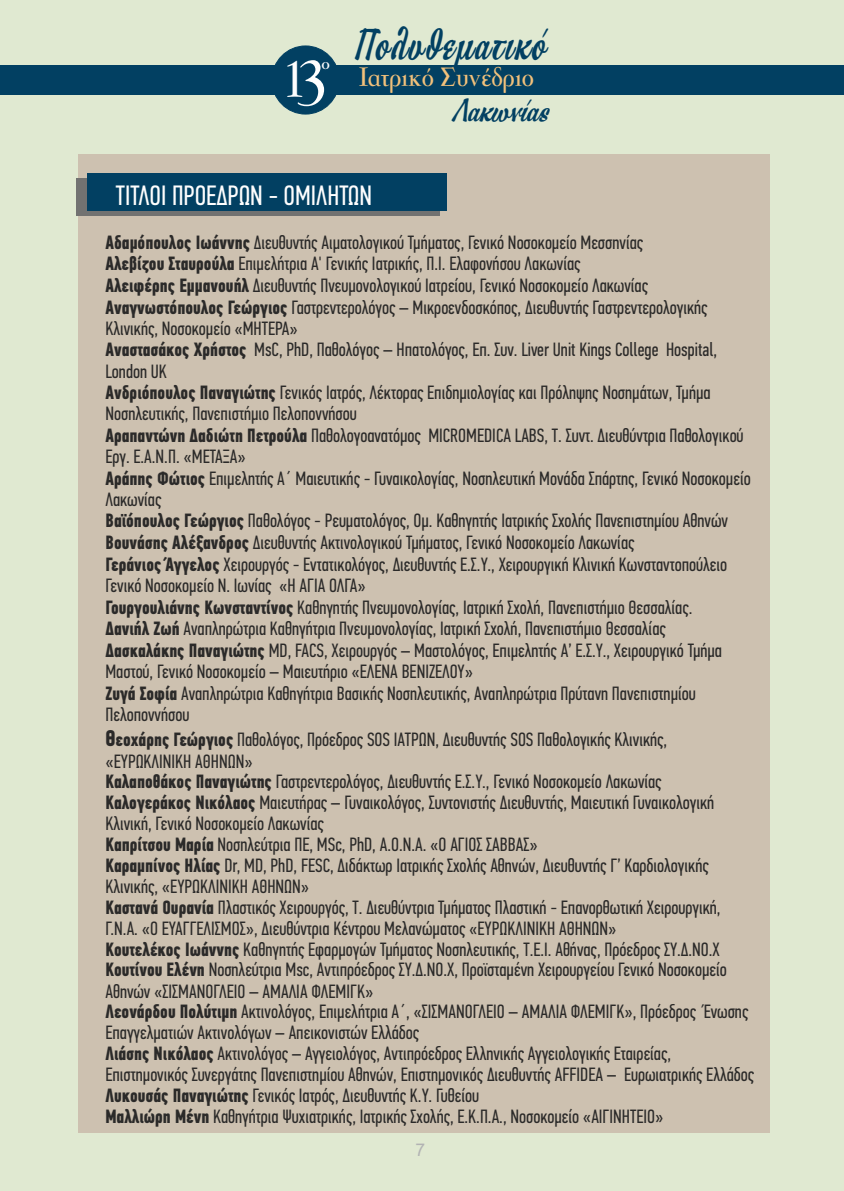
<style>
.page{position:relative;width:844px;height:1191px;background:#fff}
.page>*{position:absolute;margin:0;border:0;box-sizing:border-box;transform-origin:0 0}
.t1{font:700 55.48px "PF Garamond Classic";color:#fefefe;scale:.86 1}
.t2{font:700 51.45px "PF Sign Skript";letter-spacing:.055em;color:#024062;scale:.85 1}
.t3{font:700 36.23px "PF Sign Skript";color:#024062}
.t4{font:700 29.22px "PF Garamond Classic";color:#f2c17b;scale:.87 1}
.t5{font:28px "PF Din Text Comp Pro";color:#fefefe}
.t6{font:19.25px/21.5px "PF Din Text Comp Pro";color:#2b2a29}
.t7{font:700 17.85px "PF Garamond Classic";color:#fefefe}
.t8{font:17.5px "Arial";color:#b2b3b3}
.s1{font-size:69.83px}
.s2{font-weight:700}
.s3{font-weight:700;font-size:22.75px}
</style>
<div class="page">
<div style="left:0;top:0;width:843px;height:1191px;background:#e0e9d1"></div>
<div style="left:0;top:65px;width:843px;height:29px;background:#024062"></div>
<div style="left:78px;top:154px;width:691px;height:978px;background:#cdc1b0"></div>
<div style="left:271px;top:46px;width:68px;height:68px;background:#024062;border:1px solid #024062;border-radius:50%"></div>
<div style="left:76px;top:178px;width:364px;height:38px;background:#727271"></div>
<div style="left:87px;top:174px;width:359px;height:37px;background:#024062"></div>
<h1 class="t1" style="left:283px;top:58px;width:52px">1<span class="s1">3</span></h1>
<p class="t7" style="left:321px;top:56px;width:10px">ο</p>
<h2 class="t2" style="left:353px;top:19px;width:226px">Πολυθεματικό</h2>
<h3 class="t4" style="left:359px;top:65px;width:203px">Ιατρικό Συνέδριο</h3>
<h3 class="t3" style="left:450px;top:92px;width:99px">Λακωνίας</h3>
<h3 class="t5" style="left:116px;top:184px;width:257px">ΤΙΤΛΟΙ ΠΡΟΕΔΡΩΝ - ΟΜΙΛΗΤΩΝ</h3>
<p class="t6" style="left:105px;top:233px;width:646px"><span class="s2">Αδαµόπουλος Ιωάννης</span> Διευθυντής Αιµατολογικού Τµήµατος, Γενικό Νοσοκοµείο Μεσσηνίας<br><span class="s2">Αλεβίζου Σταυρούλα</span> Επιµελήτρια Α' Γενικής Ιατρικής, Π.I. Ελαφονήσου Λακωνίας<br><span class="s2">Αλειφέρης Εµµανουήλ</span> Διευθυντής Πνευµονολογικού Ιατρείου, Γενικό Νοσοκοµείο Λακωνίας <span class="s2">Αναγνωστόπουλος Γεώργιος</span> Γαστρεντερολόγος – Μικροενδοσκόπος, Διευθυντής Γαστρεντερολογικής Κλινικής, Νοσοκοµείο «ΜΗΤΕΡΑ»<br><span class="s2">Αναστασάκος Χρήστος</span> MsC, PhD, Παθολόγος – Ηπατολόγος, Επ. Συν. Liver Unit Kings College Hospital, London UK<br><span class="s2">Ανδριόπουλος Παναγιώτης</span> Γενικός Ιατρός, Λέκτορας Επιδηµιολογίας και Πρόληψης Νοσηµάτων, Τµήµα Νοσηλευτικής, Πανεπιστήµιο Πελοποννήσου<br><span class="s2">Αραπαντώνη Δαδιώτη Πετρούλα</span> Παθολογοανατόµος MICROMEDICA LABS, Τ. Συντ. Διευθύντρια Παθολογικού Εργ. Ε.Α.Ν.Π. «ΜΕΤΑΞΑ»<br><span class="s2">Αράπης Φώτιος</span> Επιµελητής Α΄ Μαιευτικής - Γυναικολογίας, Νοσηλευτική Μονάδα Σπάρτης, Γενικό Νοσοκοµείο Λακωνίας<br><span class="s2">Βαϊόπουλος Γεώργιος</span> Παθολόγος - Ρευµατολόγος, Οµ. Καθηγητής Ιατρικής Σχολής Πανεπιστηµίου Αθηνών <span class="s2">Βουνάσης Αλέξανδρος</span> Διευθυντής Ακτινολογικού Τµήµατος, Γενικό Νοσοκοµείο Λακωνίας<br><span class="s2">Γεράνιος Άγγελος</span> Χειρουργός - Εντατικολόγος, Διευθυντής Ε.Σ.Υ., Χειρουργική Κλινική Κωνσταντοπούλειο Γενικό Νοσοκοµείο Ν. Ιωνίας «Η ΑΓΙΑ ΟΛΓΑ»<br><span class="s2">Γουργουλιάνης Κωνσταντίνος</span> Καθηγητής Πνευµονολογίας, Ιατρική Σχολή, Πανεπιστήµιο Θεσσαλίας.<br><span class="s2">Δανιήλ Ζωή</span> Αναπληρώτρια Καθηγήτρια Πνευµονολογίας, Ιατρική Σχολή, Πανεπιστήµιο Θεσσαλίας<br><span class="s2">Δασκαλάκης Παναγιώτης</span> MD, FACS, Χειρουργός – Μαστολόγος, Επιµελητής Α’ Ε.Σ.Υ., Χειρουργικό Τµήµα Μαστού, Γενικό Νοσοκοµείο – Μαιευτήριο «ΕΛΕΝΑ ΒΕΝΙΖΕΛΟΥ»<br><span class="s2">Ζυγά Σοφία</span> Αναπληρώτρια Καθηγήτρια Βασικής Νοσηλευτικής, Αναπληρώτρια Πρύτανη Πανεπιστηµίου Πελοποννήσου</p>
<p class="t6" style="left:105px;top:730px;width:650px;line-height:21px"><span class="s3">Θ</span><span class="s2">εοχάρης Γεώργιος</span> Παθολόγος, Πρόεδρος SOS ΙΑΤΡΩΝ, Διευθυντής SOS Παθολογικής Κλινικής, «ΕΥΡΩΚΛΙΝΙΚΗ ΑΘΗΝΩΝ»<br><span class="s2">Καλαποθάκος Παναγιώτης</span> Γαστρεντερολόγος, Διευθυντής Ε.Σ.Υ., Γενικό Νοσοκοµείο Λακωνίας<br><span class="s2">Καλογεράκος Νικόλαος</span> Μαιευτήρας – Γυναικολόγος, Συντονιστής Διευθυντής, Μαιευτική Γυναικολογική Κλινική, Γενικό Νοσοκοµείο Λακωνίας<br><span class="s2">Καπρίτσου Μαρία</span> Νοσηλεύτρια ΠΕ, MSc, PhD, Α.Ο.Ν.Α. «Ο ΑΓΙΟΣ ΣΑΒΒΑΣ»<br><span class="s2">Καραµπίνος Ηλίας</span> Dr, MD, PhD, FESC, Διδάκτωρ Ιατρικής Σχολής Αθηνών, Διευθυντής Γ’ Καρδιολογικής Κλινικής, «ΕΥΡΩΚΛΙΝΙΚΗ ΑΘΗΝΩΝ»<br><span class="s2">Καστανά Ουρανία</span> Πλαστικός Χειρουργός, Τ. Διευθύντρια Τµήµατος Πλαστική - Επανορθωτική Χειρουργική, Γ.Ν.Α. «Ο ΕΥΑΓΓΕΛΙΣΜΟΣ», Διευθύντρια Κέντρου Μελανώµατος «ΕΥΡΩΚΛΙΝΙΚΗ ΑΘΗΝΩΝ»<br><span class="s2">Κουτελέκος Ιωάννης</span> Καθηγητής Εφαρµογών Τµήµατος Νοσηλευτικής, Τ.Ε.Ι. Αθήνας, Πρόεδρος ΣΥ.Δ.ΝΟ.Χ <span class="s2">Κουτίνου Ελένη</span> Νοσηλεύτρια Msc, Αντιπρόεδρος ΣΥ.Δ.ΝΟ.Χ, Προϊσταµένη Χειρουργείου Γενικό Νοσοκοµείο Αθηνών «ΣΙΣΜΑΝΟΓΛΕΙΟ – ΑΜΑΛΙΑ ΦΛΕΜΙΓΚ»<br><span class="s2">Λεονάρδου Πολύτιµη</span> Ακτινολόγος, Επιµελήτρια Α΄, «ΣΙΣΜΑΝΟΓΛΕΙΟ – ΑΜΑΛΙΑ ΦΛΕΜΙΓΚ», Πρόεδρος Ένωσης Επαγγελµατιών Ακτινολόγων – Απεικονιστών Ελλάδος<br><span class="s2">Λιάσης Νικόλαος</span> Ακτινολόγος – Αγγειολόγος, Αντιπρόεδρος Ελληνικής Αγγειολογικής Εταιρείας, Επιστηµονικός Συνεργάτης Πανεπιστηµίου Αθηνών, Επιστηµονικός Διευθυντής AFFIDEA – Ευρωιατρικής Ελλάδος <span class="s2">Λυκουσάς Παναγιώτης</span> Γενικός Ιατρός, Διευθυντής Κ.Υ. Γυθείου<br><span class="s2">Μαλλιώρη Μένη</span> Καθηγήτρια Ψυχιατρικής, Ιατρικής Σχολής, Ε.Κ.Π.Α., Νοσοκοµείο «ΑΙΓΙΝΗΤΕΙΟ»</p>
<p class="t8" style="left:415px;top:1142px;width:11px">7</p>
</div>
